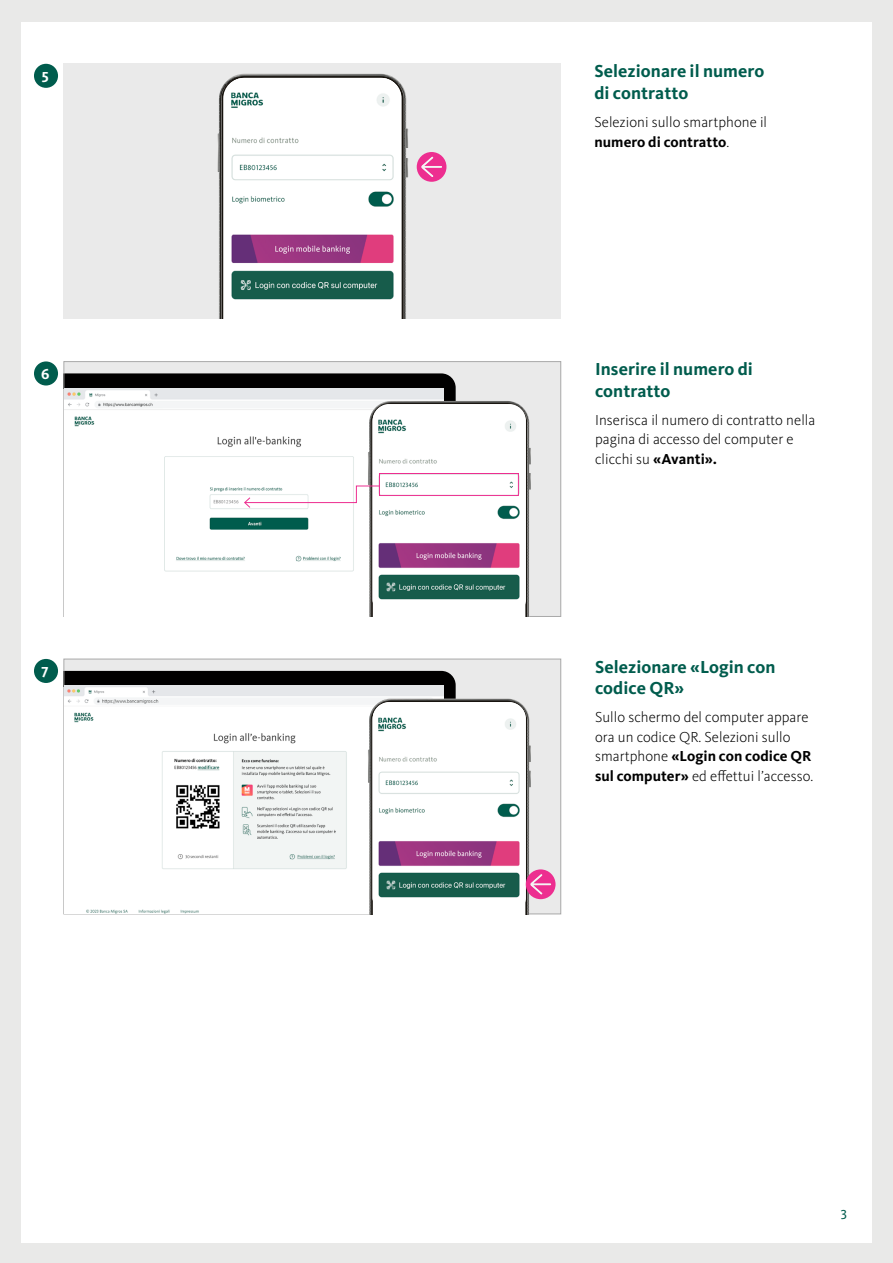
<style>
.page{position:relative;width:893px;height:1263px;background:#e9e9e8}
.page>*{position:absolute;margin:0;border:0;box-sizing:border-box;transform-origin:0 0}
.t1{font:700 18px/21.6px "Migrosbank Kievit";letter-spacing:.005em;color:#005c4d}
.t2{font:300 15px/19.5px "Migrosbank Kievit";letter-spacing:.005em;color:#000}
.t3{font:700 15px "Migrosbank Kievit";color:#fff}
.t4{font:13.5px "Migrosbank Kievit";color:#005c4d}
.s1{font-weight:700}
</style>
<div class="page">
<div style="left:21px;top:23px;width:851px;height:1220px;background:#fff"></div>
<div style="left:63px;top:64px;width:498px;height:255px;background:#eaeaea"></div>
<img style="left:217px;top:133px;width:2px;height:39px">
<img style="left:406px;top:129px;width:2px;height:19px">
<img style="left:406px;top:158px;width:2px;height:19px">
<img style="left:232px;top:74px;width:161px;height:3px">
<img style="left:231px;top:77px;width:163px;height:1px">
<img style="left:219px;top:87px;width:187px;height:232px">
<img style="left:224px;top:78px;width:177px;height:241px">
<div style="left:34px;top:64px;width:24px;height:24px;background:#005c4d;border-radius:50%"></div>
<div style="left:417px;top:152px;width:29px;height:30px;background:#ed2e90;border-radius:50%"></div>
<svg style="left:421px;top:156px;width:21px;height:22px"></svg>
<div style="left:34px;top:361px;width:24px;height:24px;background:#005c4d;border-radius:50%"></div>
<div style="left:34px;top:659px;width:24px;height:24px;background:#005c4d;border-radius:50%"></div>
<div style="left:64px;top:362px;width:497px;height:254px;background:#eaeaea"></div>
<svg style="left:66px;top:373px;width:390px;height:28px;background:#090808"></svg>
<div style="left:64px;top:659px;width:497px;height:255px;background:#eaeaea"></div>
<div style="left:66px;top:671px;width:390px;height:28px;background:#010000"></div>
<img style="left:64px;top:388px;width:380px;height:228px">
<img style="left:64px;top:685px;width:380px;height:228px">
<img style="left:529px;top:448px;width:2px;height:16px">
<img style="left:529px;top:473px;width:2px;height:16px">
<img style="left:380px;top:401px;width:133px;height:1px">
<img style="left:368px;top:749px;width:1px;height:34px">
<img style="left:380px;top:699px;width:135px;height:1px">
<svg style="left:244px;top:402px;width:284px;height:214px;background:#e2e1e4"></svg>
<svg style="left:526px;top:869px;width:30px;height:30px"></svg>
<svg style="left:370px;top:700px;width:181px;height:214px;background:#d6d1d7"></svg>
<div style="left:379px;top:473px;width:140px;height:23px;border:1px solid #ed2e90"></div>
<p class="t3" style="left:42px;top:68px;width:9px">5</p>
<p class="t3" style="left:41px;top:365px;width:10px">6</p>
<p class="t3" style="left:42px;top:663px;width:9px">7</p>
<p class="t1" style="left:594px;top:61px;width:171px">Selezionare il numero di contratto</p>
<p class="t2" style="left:594px;top:112px;width:174px">Selezioni sullo smartphone il <span class="s1">numero di contratto</span>.</p>
<p class="t1" style="left:595px;top:358px;width:159px">Inserire il numero di contratto</p>
<p class="t2" style="left:595px;top:410px;width:222px">Inserisca il numero di contratto nella pagina di accesso del computer e clicchi su <span class="s1">«Avanti».</span></p>
<p class="t1" style="left:595px;top:656px;width:182px">Selezionare «Login con codice QR»</p>
<p class="t2" style="left:595px;top:707px;width:220px">Sullo schermo del computer appare ora un codice QR. Selezioni sullo smartphone <span class="s1">«Login con codice QR sul computer»</span> ed effettui l’accesso.</p>
<p class="t4" style="left:841px;top:1206px;width:8px">3</p>
</div>
